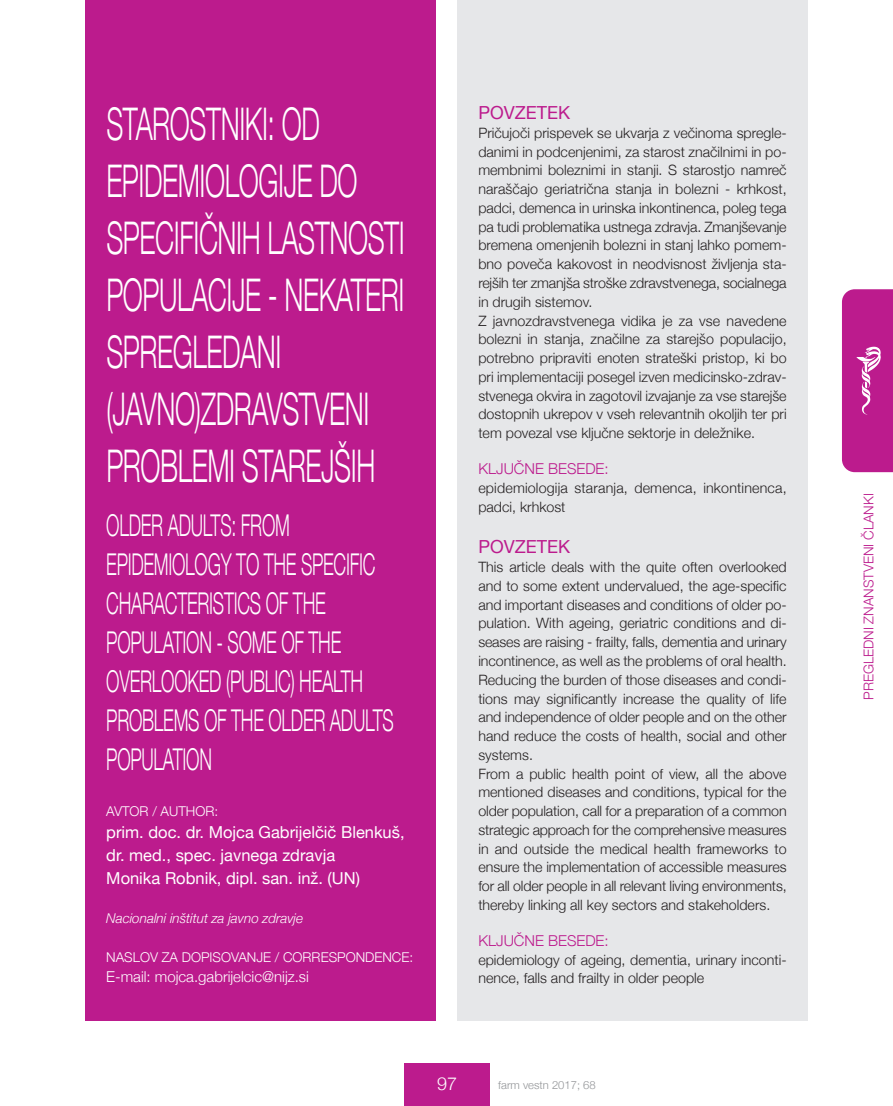
<style>
.page{position:relative;width:893px;height:1106px;background:#fff}
.page>*{position:absolute;margin:0;border:0;box-sizing:border-box;transform-origin:0 0}
.t1{font:300 45px/57px "Helvetica Neue";letter-spacing:-.015em;color:#fff;scale:.6 1}
.t2{font:300 30px/39px "Helvetica Neue";letter-spacing:-.015em;color:#fff;scale:.6 1}
.t3{font:18px "Helvetica Neue";color:#bc1b8d}
.t4{font:300 18px "Helvetica Neue";color:#fff}
.t5{font:16.5px/23.1px "Helvetica Neue";color:#fff}
.t6{font:300 15px "Helvetica Neue";color:#fff}
.t7{font:300 15px "Helvetica Neue";color:#bc1b8d}
.t8{font:300 14.25px/18.8px "Helvetica Neue";color:#231f20}
.t9{font:300 13.5px "Helvetica Neue";color:#fff}
.t10{font:italic 300 13.5px "Helvetica Neue";color:#fff}
.t11{font:300 13.5px "Helvetica Neue";color:#bc1b8d}
.t12{font:300 11.25px "Helvetica Neue";color:#939598}
</style>
<div class="page">
<div style="left:405px;top:1063px;width:85px;height:43px;background:#bc1b8d"></div>
<svg style="left:842px;top:289px;width:51px;height:183px;background:#bf2692"></svg>
<div style="left:85px;top:0;width:351px;height:1020px;background:#bc1b8d"></div>
<div style="left:457px;top:0;width:351px;height:1020px;background:#e6e7e9"></div>
<h1 class="t1" style="left:106px;top:95px;width:499px">STAROSTNIKI: OD<br>EPIDEMIOLOGIJE DO<br>SPECIFIČNIH LASTNOSTI<br>POPULACIJE - NEKATERI<br>SPREGLEDANI (JAVNO)ZDRAVSTVENI<br>PROBLEMI STAREJšIH</h1>
<h2 class="t2" style="left:106px;top:505px;width:481px">OLDER ADULTS: FROM<br>EPIDEMIOLOGY TO THE SPECIFIC<br>CHARACTERISTICS OF THE<br>POPULATION - SOME OF THE<br>OVERLOOKED (PUBLIC) HEALTH<br>PROBLEMS OF THE OLDER ADULTS<br>POPULATION</h2>
<p class="t9" style="left:106px;top:803px;width:113px">AVTOR / AUTHOR:</p>
<p class="t5" style="left:106px;top:820px;width:300px">prim. doc. dr. Mojca Gabrijelčič Blenkuš, dr. med., spec. javnega zdravja<br>Monika Robnik, dipl. san. inž. (UN)</p>
<p class="t10" style="left:106px;top:910px;width:198px">Nacionalni inštitut za javno zdravje</p>
<p class="t9" style="left:106px;top:948px;width:308px">NASLOV ZA DOPISOVANJE / CORRESPONDENCE:</p>
<p class="t6" style="left:106px;top:967px;width:204px">E-mail: mojca.gabrijelcic@nijz.si</p>
<p class="t3" style="left:478px;top:102px;width:93px">POVZETEK</p>
<p class="t8" style="left:478px;top:123px;width:310px">Pričujoči prispevek se ukvarja z večinoma spregle&shy;danimi in podcenjenimi, za starost značilnimi in po&shy;membnimi boleznimi in stanji. S starostjo namreč naraščajo geriatrična stanja in bolezni - krhkost, padci, demenca in urinska inkontinenca, poleg tega pa tudi problematika ustnega zdravja. Zmanjševanje bremena omenjenih bolezni in stanj lahko pomem&shy;bno poveča kakovost in neodvisnost življenja sta&shy;rejših ter zmanjša stroške zdravstvenega, socialnega in drugih sistemov.<br>Z javnozdravstvenega vidika je za vse navedene bolezni in stanja, značilne za starejšo populacijo, potrebno pripraviti enoten strateški pristop, ki bo pri implementaciji posegel izven medicinsko-zdrav&shy;stvenega okvira in zagotovil izvajanje za vse starejše dostopnih ukrepov v vseh relevantnih okoljih ter pri tem povezal vse ključne sektorje in deležnike.</p>
<p class="t7" style="left:478px;top:459px;width:132px">KLJUČNE BESEDE:</p>
<p class="t8" style="left:478px;top:478px;width:310px">epidemiologija staranja, demenca, inkontinenca, padci, krhkost</p>
<p class="t3" style="left:478px;top:536px;width:93px">POVZETEK</p>
<p class="t8" style="left:478px;top:557px;width:310px">This article deals with the quite often overlooked and to some extent undervalued, the age-specific and important diseases and conditions of older po&shy;pulation. With ageing, geriatric conditions and di&shy;seases are raising - frailty, falls, dementia and urinary incontinence, as well as the problems of oral health.<br>Reducing the burden of those diseases and condi&shy;tions may significantly increase the quality of life and independence of older people and on the other hand reduce the costs of health, social and other systems.<br>From a public health point of view, all the above mentioned diseases and conditions, typical for the older population, call for a preparation of a common strategic approach for the comprehensive measures in and outside the medical health frameworks to ensure the implementation of accessible measures for all older people in all relevant living environments, thereby linking all key sectors and stakeholders.</p>
<p class="t7" style="left:478px;top:931px;width:132px">KLJUČNE BESEDE:</p>
<p class="t8" style="left:478px;top:949px;width:310px">epidemiology of ageing, dementia, urinary inconti&shy;nence, falls and frailty in older people</p>
<p class="t4" style="left:437px;top:1072px;width:22px">97</p>
<p class="t12" style="left:498px;top:1078px;width:99px">farm vestn 2017; 68</p>
<p class="t11" style="left:860px;top:700px;width:208px;rotate:-90deg">PREGLEDNI ZNANSTVENI ČLANKI</p>
</div>
